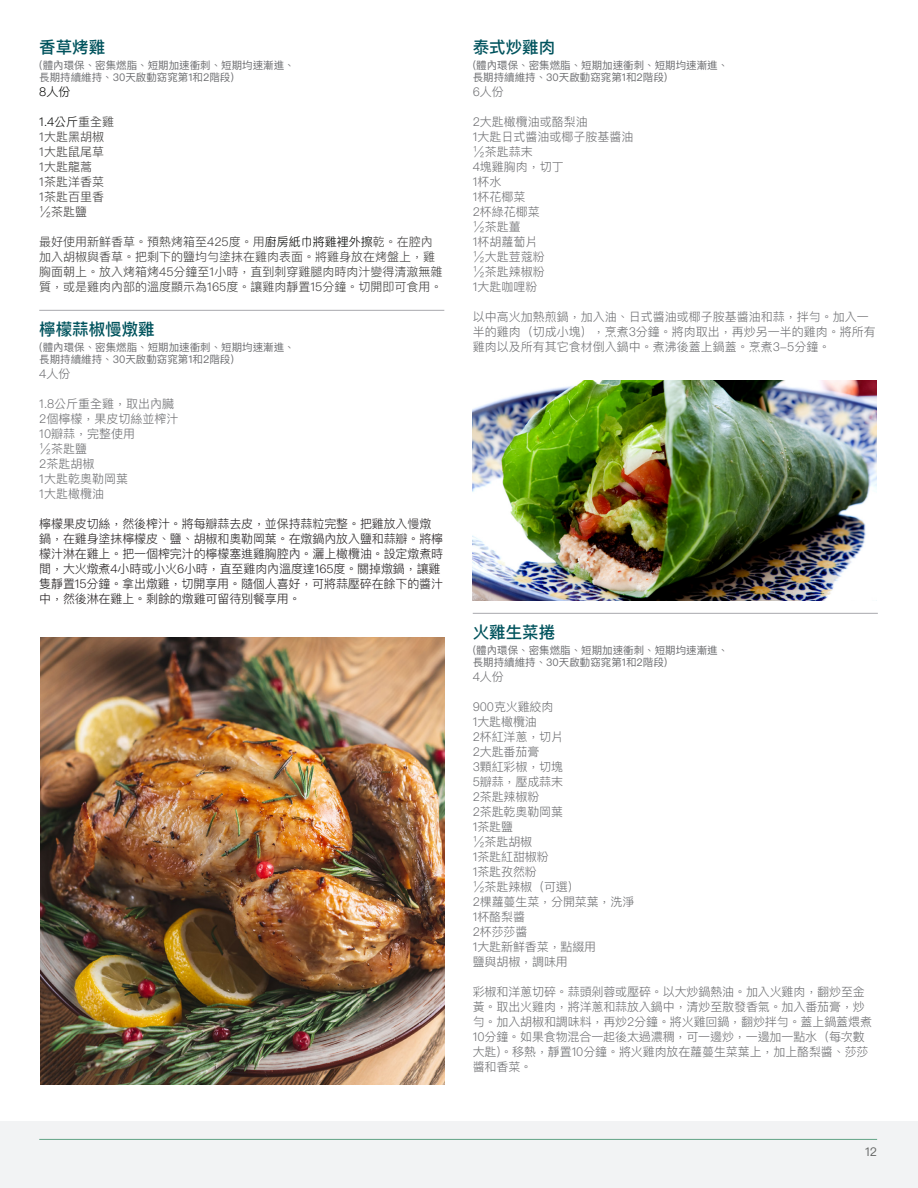
<style>
.page{position:relative;width:918px;height:1188px;background:#fff}
.page>*{position:absolute;margin:0;border:0;box-sizing:border-box;transform-origin:0 0}
.t1{font:500 16.5px "Ping Fang TC";color:#00535d}
.t2{font:300 12px/15px "Ping Fang TC";letter-spacing:-.01em;color:#6c6d70}
.t3{font:300 12px/15px "Ping Fang TC";letter-spacing:-.01em;color:#231f20}
.t4{font:300 12px/15px "Ping Fang TC";color:#3e3d3c}
.t5{font:300 12px "Ping Fang TC";color:#040503}
.t6{font:12px "Ping Fang TC";color:#040503}
.t7{font:10.5px/12px "Ping Fang TC";color:#6c6d70}
.s1{color:#3e3d3c}
.s2{color:#040503}
</style>
<div class="page">
<div style="left:0;top:1121px;width:918px;height:67px;background:#f2f3f4"></div>
<hr style="left:39px;top:1139px;width:838px;height:1px;background:#62a386">
<hr style="left:39px;top:310px;width:405px;height:1px;background:#a8a9ad">
<hr style="left:473px;top:613px;width:405px;height:1px;background:#a8a9ad">
<img style="left:41px;top:637px;width:404px;height:448px">
<img style="left:473px;top:380px;width:403px;height:221px">
<hr style="left:917px;top:40px;width:1px;height:233px;background:#000">
<p class="t1" style="left:39px;top:36px;width:67px">香草烤雞</p>
<p class="t7" style="left:39px;top:59px;width:257px">(體內環保、密集燃脂、短期加速衝刺、短期均速漸進、長期持續維持、30天啟動窈窕第1和2階段)</p>
<p class="t5" style="left:39px;top:84px;width:33px">8人份</p>
<p class="t5" style="left:39px;top:114px;width:77px">1.4公斤<span class="s1">重全雞</span></p>
<p class="t4" style="left:39px;top:129px;width:66px">1大匙黑胡椒</p>
<p class="t4" style="left:39px;top:144px;width:66px">1大匙鼠尾草</p>
<p class="t4" style="left:39px;top:159px;width:54px">1大匙龍蒿</p>
<p class="t4" style="left:39px;top:174px;width:66px">1茶匙洋香菜</p>
<p class="t4" style="left:39px;top:189px;width:66px">1茶匙百里香</p>
<p class="t4" style="left:39px;top:204px;width:49px">½茶匙鹽</p>
<p class="t4" style="left:39px;top:234px;width:405px">最好使用新鮮香草。預熱烤箱至425度。用<span class="s2">廚房紙巾將雞裡外擦</span>乾。在腔內加入胡椒與香草。把剩下的鹽均勻塗抹在雞肉表面。將雞身放在烤盤上，雞胸面朝上。放入烤箱烤45分鐘至1小時，直到刺穿雞腿肉時肉汁變得清澈無雜質，或是雞肉內部的溫度顯示為165度。讓雞肉靜置15分鐘。切開即可食用。</p>
<p class="t1" style="left:39px;top:318px;width:117px">檸檬蒜椒慢燉雞</p>
<p class="t7" style="left:39px;top:341px;width:257px">(體內環保、密集燃脂、短期加速衝刺、短期均速漸進、長期持續維持、30天啟動窈窕第1和2階段)</p>
<p class="t2" style="left:39px;top:366px;width:33px">4人份</p>
<p class="t2" style="left:39px;top:396px;width:137px">1.8公斤重全雞，取出內臟</p>
<p class="t2" style="left:39px;top:411px;width:141px">2個檸檬，果皮切絲並榨汁</p>
<p class="t2" style="left:39px;top:426px;width:97px">10瓣蒜，完整使用</p>
<p class="t2" style="left:39px;top:441px;width:49px">½茶匙鹽</p>
<p class="t2" style="left:39px;top:456px;width:57px">2茶匙胡椒</p>
<p class="t2" style="left:39px;top:471px;width:90px">1大匙乾奧勒岡葉</p>
<p class="t2" style="left:39px;top:486px;width:66px">1大匙橄欖油</p>
<p class="t3" style="left:39px;top:516px;width:406px">檸檬果皮切絲，然後榨汁。將每瓣蒜去皮，並保持蒜粒完整。把雞放入慢燉鍋，在雞身塗抹檸檬皮、鹽、胡椒和奧勒岡葉。在燉鍋內放入鹽和蒜瓣。將檸檬汁淋在雞上。把一個榨完汁的檸檬塞進雞胸腔內。灑上橄欖油。設定燉煮時間，大火燉煮4小時或小火6小時，直至雞肉內溫度達165度。關掉燉鍋，讓雞隻靜置15分鐘。拿出燉雞，切開享用。隨個人喜好，可將蒜壓碎在餘下的醬汁中，然後淋在雞上。剩餘的燉雞可留待別餐享用。</p>
<p class="t1" style="left:473px;top:36px;width:84px">泰式炒雞肉</p>
<p class="t7" style="left:473px;top:59px;width:257px">(體內環保、密集燃脂、短期加速衝刺、短期均速漸進、長期持續維持、30天啟動窈窕第1和2階段)</p>
<p class="t2" style="left:473px;top:84px;width:33px">6人份</p>
<p class="t2" style="left:473px;top:114px;width:117px">2大匙橄欖油或酪梨油</p>
<p class="t2" style="left:473px;top:129px;width:162px">1大匙日式醬油或椰子胺基醬油</p>
<p class="t2" style="left:473px;top:144px;width:61px">½茶匙蒜末</p>
<p class="t2" style="left:473px;top:159px;width:93px">4塊雞胸肉，切丁</p>
<p class="t2" style="left:473px;top:174px;width:30px">1杯水</p>
<p class="t2" style="left:473px;top:189px;width:54px">1杯花椰菜</p>
<p class="t2" style="left:473px;top:204px;width:69px">2杯綠花椰菜</p>
<p class="t2" style="left:473px;top:219px;width:49px">½茶匙薑</p>
<p class="t2" style="left:473px;top:234px;width:66px">1杯胡蘿蔔片</p>
<p class="t2" style="left:473px;top:249px;width:73px">½大匙荳蔻粉</p>
<p class="t2" style="left:473px;top:264px;width:73px">½茶匙辣椒粉</p>
<p class="t2" style="left:473px;top:279px;width:66px">1大匙咖哩粉</p>
<p class="t2" style="left:473px;top:309px;width:405px">以中高火加熱煎鍋，加入油、日式醬油或椰子胺基醬油和蒜，拌勻。加入一半的雞肉（切成小塊），烹煮3分鐘。將肉取出，再炒另一半的雞肉。將所有雞肉以及所有其它食材倒入鍋中。煮沸後蓋上鍋蓋。烹煮3-5分鐘。</p>
<p class="t1" style="left:473px;top:621px;width:84px">火雞生菜捲</p>
<p class="t7" style="left:473px;top:644px;width:257px">(體內環保、密集燃脂、短期加速衝刺、短期均速漸進、長期持續維持、30天啟動窈窕第1和2階段)</p>
<p class="t2" style="left:473px;top:669px;width:32px">4人份</p>
<p class="t2" style="left:473px;top:699px;width:82px">900克火雞絞肉</p>
<p class="t2" style="left:473px;top:714px;width:66px">1大匙橄欖油</p>
<p class="t2" style="left:473px;top:729px;width:92px">2杯紅洋蔥，切片</p>
<p class="t2" style="left:473px;top:744px;width:68px">2大匙番茄膏</p>
<p class="t2" style="left:473px;top:759px;width:92px">3顆紅彩椒，切塊</p>
<p class="t2" style="left:473px;top:774px;width:92px">5瓣蒜，壓成蒜末</p>
<p class="t2" style="left:473px;top:789px;width:68px">2茶匙辣椒粉</p>
<p class="t2" style="left:473px;top:804px;width:92px">2茶匙乾奧勒岡葉</p>
<p class="t2" style="left:473px;top:819px;width:42px">1茶匙鹽</p>
<p class="t2" style="left:473px;top:834px;width:61px">½茶匙胡椒</p>
<p class="t2" style="left:473px;top:849px;width:78px">1茶匙紅甜椒粉</p>
<p class="t2" style="left:473px;top:864px;width:66px">1茶匙孜然粉</p>
<p class="t2" style="left:473px;top:879px;width:109px">½茶匙辣椒（可選）</p>
<p class="t2" style="left:473px;top:894px;width:163px">2棵蘿蔓生菜，分開菜葉，洗淨</p>
<p class="t2" style="left:473px;top:909px;width:54px">1杯酪梨醬</p>
<p class="t2" style="left:473px;top:924px;width:56px">2杯莎莎醬</p>
<p class="t2" style="left:473px;top:939px;width:125px">1大匙新鮮香菜，點綴用</p>
<p class="t2" style="left:473px;top:954px;width:97px">鹽與胡椒，調味用</p>
<p class="t2" style="left:473px;top:984px;width:401px">彩椒和洋蔥切碎。蒜頭剁蓉或壓碎。以大炒鍋熱油。加入火雞肉，翻炒至金黃。取出火雞肉，將洋蔥和蒜放入鍋中，清炒至散發香氣。加入番茄膏，炒勻。加入胡椒和調味料，再炒2分鐘。將火雞回鍋，翻炒拌勻。蓋上鍋蓋煨煮10分鐘。如果食物混合一起後太過濃稠，可一邊炒，一邊加一點水（每次數大匙)。移熱，靜置10分鐘。將火雞肉放在蘿蔓生菜葉上，加上酪梨醬、莎莎醬和香菜。</p>
<p class="t6" style="left:865px;top:1145px;width:14px">12</p>
</div>
